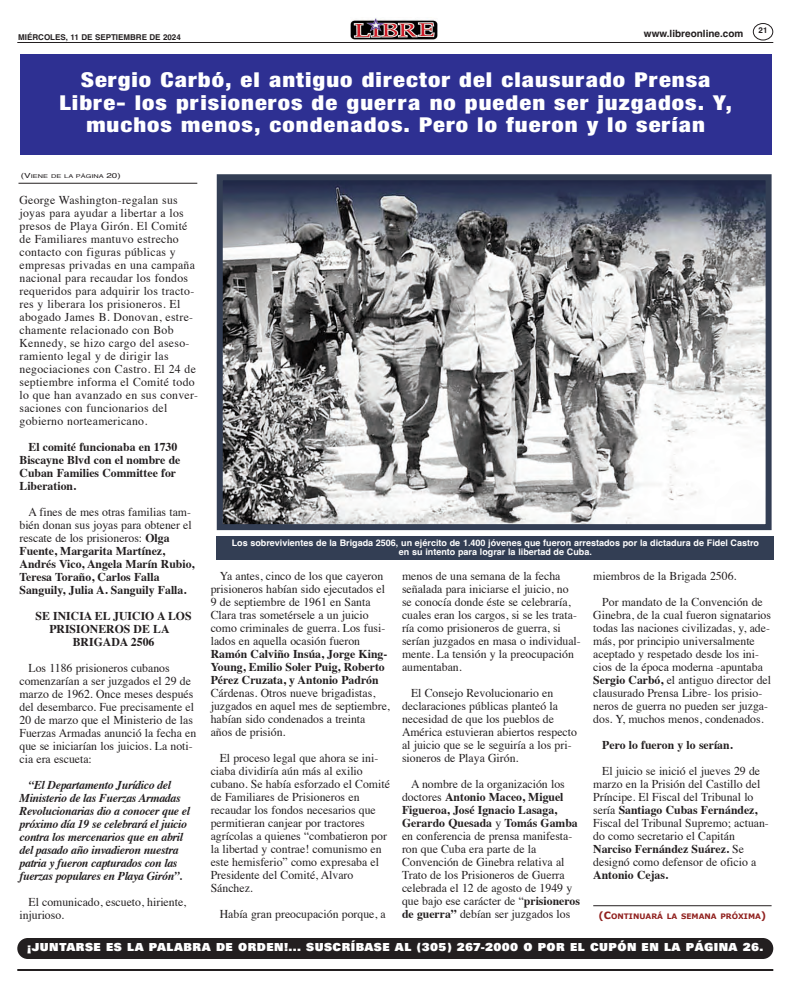
<style>
.page{position:relative;width:792px;height:990px;background:#fff}
.page>*{position:absolute;margin:0;border:0;box-sizing:border-box;transform-origin:0 0}
.t1{font:22px/22.5px "Sans Black Condensed DTC";letter-spacing:.04em;color:#fff;text-align:center;scale:1.2 1}
.t2{font:12px/13px "Times";color:#231f20}
.t3{font:12px/13px "Times";letter-spacing:.025em;color:#231f20}
.t4{font:700 12px/13px "Times";color:#231f20}
.t5{font:italic 700 12px/13px "Times";letter-spacing:-.025em;color:#231f20}
.t6{font:12px "Univers Ultra Bold DTC";letter-spacing:.035em;color:#fff}
.t7{font:700 10px "Helvetica";color:#231f20}
.t8{font:700 9px/9.5px "Helvetica";color:#fff;text-align:center}
.t9{font:700 8px "Helvetica";color:#231f20}
.t10{font:700 7.5px "Verdana";color:#91211f}
.t11{font:5.2px "Helvetica";color:#231f20;scale:1.41 1}
.s1{font-size:7px}
.s2{font-weight:400}
.s3{font-weight:700}
.s4{font-size:10px}
</style>
<div class="page">
<hr style="left:17px;top:969px;width:756px;height:2px;background:#231f20">
<hr style="left:17px;top:42px;width:756px;height:1px;background:#231f20">
<img style="left:350px;top:18px;width:88px;height:22px">
<svg style="left:753px;top:23px;width:20px;height:18px"></svg>
<div style="left:17px;top:938px;width:756px;height:21px;background:#231f20;border-radius:10px"></div>
<hr style="left:593px;top:905px;width:179px;height:1px;background:#231f20">
<hr style="left:19px;top:183px;width:178px;height:1px;background:#231f20">
<img style="left:224px;top:181px;width:541px;height:342px">
<div style="left:217px;top:174px;width:555px;height:356px;border:6px solid #333e54"></div>
<div style="left:217px;top:536px;width:557px;height:23px;background:#333e54"></div>
<div style="left:20px;top:54px;width:752px;height:100px;background:#2e3092"></div>
<p class="t9" style="left:18px;top:34px;width:164px">MIÉRCOLES, 11 DE SEPTIEMBRE DE 2024</p>
<p class="t7" style="left:644px;top:29px;width:101px">www.libreonline.com</p>
<p class="t9" style="left:759px;top:27px;width:10px">21</p>
<h1 class="t1" style="left:59px;top:70px;width:562px">Sergio Carbó, el antiguo director del clausurado Prensa<br>Libre- los prisioneros de guerra no pueden ser juzgados. Y, muchos menos, condenados. Pero lo fueron y lo serían</h1>
<p class="t11" style="left:21px;top:174px;width:72px"><span class="s1">(V</span>IENE DE LA PÁGINA <span class="s1">20)</span></p>
<p class="t3" style="left:20px;top:195px;width:180px">George Washington-regalan sus joyas para ayudar a libertar a los presos de Playa Girón. El Comité de Familiares mantuvo estrecho contacto con figuras públicas y empresas privadas en una campaña nacional para recaudar los fondos requeridos para adquirir los tracto&shy;res y liberara los prisioneros. El abogado James B. Donovan, estre&shy;chamente relacionado con Bob<br>Kennedy, se hizo cargo del aseso&shy;ramiento legal y de dirigir las negociaciones con Castro. El 24 de septiembre informa el Comité todo lo que han avanzado en sus conver&shy;saciones con funcionarios del gobierno norteamericano.</p>
<p class="t4" style="left:20px;top:442px;width:163px;text-indent:9px">El comité funcionaba en 1730<br>Biscayne Blvd con el nombre de<br>Cuban Families Committee for<br>Liberation.</p>
<p class="t4" style="left:20px;top:507px;width:176px;text-indent:9px"><span class="s2">A fines de mes otras familias tam&shy;bién donan sus joyas para obtener el rescate de los prisioneros:</span> Olga<br>Fuente, Margarita Martínez,<br>Andrés Vico, Angela Marín Rubio,<br>Teresa Toraño, Carlos Falla<br>Sanguily, Julia A. Sanguily Falla.</p>
<p class="t4" style="left:36px;top:611px;width:158px">SE INICIA EL JUICIO A LOS</p>
<p class="t4" style="left:49px;top:624px;width:122px">PRISIONEROS DE LA</p>
<p class="t4" style="left:73px;top:637px;width:83px">BRIGADA 2506</p>
<p class="t2" style="left:20px;top:663px;width:178px;text-indent:9px">Los 1186 prisioneros cubanos comenzarían a ser juzgados el 29 de marzo de 1962. Once meses después del desembarco. Fue precisamente el<br>20 de marzo que el Ministerio de las<br>Fuerzas Armadas anunció la fecha en que se iniciarían los juicios. La noti&shy;cia era escueta:</p>
<p class="t5" style="left:20px;top:780px;width:172px;text-indent:9px">“El Departamento Jurídico del Ministerio de las Fuerzas Armadas Revolucionarias dio a conocer que el próximo día 19 se celebrará el juicio contra los mercenarios que en abril del pasado año invadieron nuestra patria y fueron capturados con las fuerzas populares en Playa Girón”.</p>
<p class="t2" style="left:20px;top:897px;width:168px;text-indent:9px">El comunicado, escueto, hiriente, injurioso.</p>
<p class="t8" style="left:232px;top:538px;width:529px">Los sobrevivientes de la Brigada 2506, un ejército de 1.400 jóvenes que fueron arrestados por la dictadura de Fidel Castro en su intento para lograr la libertad de Cuba.</p>
<p class="t2" style="left:211px;top:571px;width:176px;text-indent:9px">Ya antes, cinco de los que cayeron prisioneros habían sido ejecutados el 9 de septiembre de 1961 en Santa Clara tras sometérsele a un juicio como criminales de guerra. Los fusi&shy;lados en aquella ocasión fueron</p>
<p class="t4" style="left:211px;top:649px;width:178px">Ramón Calviño Insúa, Jorge King-<br>Young, Emilio Soler Puig, Roberto<br>Pérez Cruzata, y Antonio Padrón</p>
<p class="t2" style="left:211px;top:688px;width:181px">Cárdenas. Otros nueve brigadistas, juzgados en aquel mes de septiembre, habían sido condenados a treinta años de prisión.</p>
<p class="t2" style="left:211px;top:753px;width:181px;text-indent:9px">El proceso legal que ahora se ini&shy;ciaba dividiría aún más al exilio cubano. Se había esforzado el Comité de Familiares de Prisioneros en recaudar los fondos necesarios que permitieran canjear por tractores agrícolas a quienes “combatieron por la libertad y contrae! comunismo en este hemisferio” como expresaba el<br>Presidente del Comité, Alvaro<br>Sánchez.</p>
<p class="t2" style="left:220px;top:908px;width:168px">Había gran preocupación porque, a</p>
<p class="t2" style="left:402px;top:570px;width:180px">menos de una semana de la fecha señalada para iniciarse el juicio, no se conocía donde éste se celebraría, cuales eran los cargos, si se les trata&shy;ría como prisioneros de guerra, si serían juzgados en masa o individual&shy;mente. La tensión y la preocupación aumentaban.</p>
<p class="t2" style="left:402px;top:687px;width:176px;text-indent:9px">El Consejo Revolucionario en declaraciones públicas planteó la necesidad de que los pueblos de<br>América estuvieran abiertos respecto al juicio que se le seguiría a los pri&shy;sioneros de Playa Girón.</p>
<p class="t2" style="left:402px;top:778px;width:179px;text-indent:9px">A nombre de la organización los doctores <span class="s3">Antonio Maceo, Miguel<br>Figueroa, José Ignacio Lasaga,<br>Gerardo Quesada</span> y <span class="s3">Tomás Gamba </span>en conferencia de prensa manifesta&shy;ron que Cuba era parte de la<br>Convención de Ginebra relativa al<br>Trato de los Prisioneros de Guerra celebrada el 12 de agosto de 1949 y que bajo ese carácter de “<span class="s3">prisioneros de guerra”</span> debían ser juzgados los</p>
<p class="t2" style="left:602px;top:564px;width:162px;line-height:26px;text-indent:-9px">miembros de la Brigada 2506.<br>Por mandato de la Convención de</p>
<p class="t2" style="left:593px;top:609px;width:179px">Ginebra, de la cual fueron signatarios todas las naciones civilizadas, y, ade&shy;más, por principio universalmente aceptado y respetado desde los ini&shy;cios de la época moderna -apuntaba <span class="s3">Sergio Carbó,</span> el antiguo director del clausurado Prensa Libre- los prisio&shy;neros de guerra no pueden ser juzga&shy;dos. Y, muchos menos, condenados.</p>
<p class="t4" style="left:602px;top:739px;width:132px">Pero lo fueron y lo serían.</p>
<p class="t2" style="left:593px;top:765px;width:177px;text-indent:9px">El juicio se inició el jueves 29 de marzo en la Prisión del Castillo del Príncipe. El Fiscal del Tribunal lo sería <span class="s3">Santiago Cubas Fernández, </span>Fiscal del Tribunal Supremo; actuan&shy;do como secretario el Capitán <span class="s3">Narciso Fernández Suárez.</span> Se designó como defensor de oficio a</p>
<p class="t4" style="left:593px;top:869px;width:76px">Antonio Cejas.</p>
<p class="t10" style="left:598px;top:912px;width:169px"><span class="s4">(C</span>ONTINUARÁ LA SEMANA PRÓXIMA<span class="s4">)</span></p>
<p class="t6" style="left:27px;top:943px;width:738px">¡JUNTARSE ES LA PALABRA DE ORDEN!... SUSCRÍBASE AL (305) 267-2000 O POR EL CUPÓN EN LA PÁGINA 26.</p>
</div>
